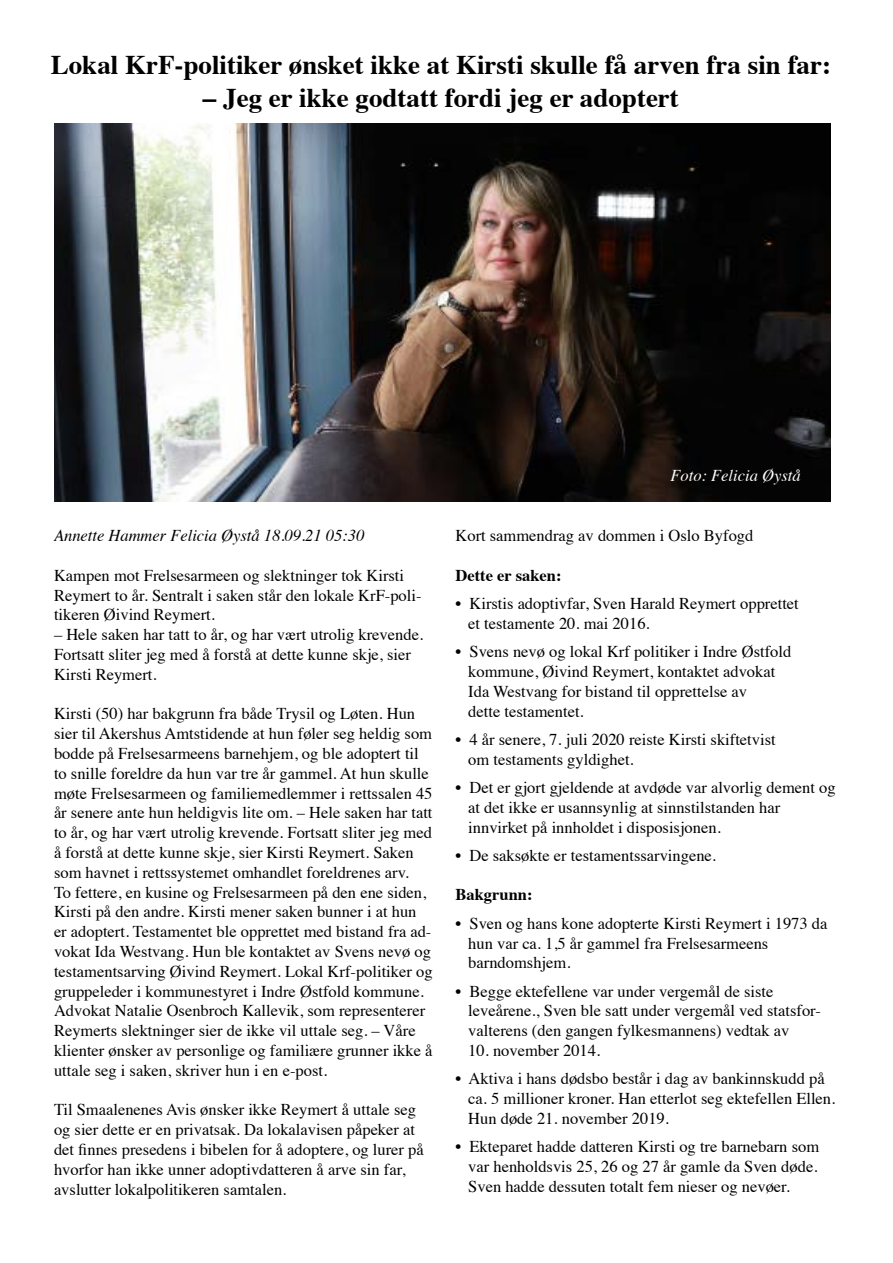
<style>
.page{position:relative;width:893px;height:1263px;background:#fff}
.page>*{position:absolute;margin:0;border:0;box-sizing:border-box;transform-origin:0 0}
.t1{font:700 27px "Times";color:#000}
.t2{font:16.5px/19.8px "Times";color:#000}
.t3{font:italic 16.5px "Times";color:#000}
.t4{font:700 16.5px "Times";color:#000}
.t5{font:italic 16.5px "Times";color:#fff}
</style>
<div class="page">
<img style="left:54px;top:124px;width:777px;height:377px">
<h1 class="t1" style="left:51px;top:39px;width:782px">Lokal KrF-politiker ønsket ikke at Kirsti skulle få arven fra sin far:</h1>
<h1 class="t1" style="left:203px;top:72px;width:477px">– Jeg er ikke godtatt fordi jeg er adoptert</h1>
<p class="t3" style="left:54px;top:521px;width:312px">Annette Hammer Felicia Øystå 18.09.21 05:30</p>
<p class="t2" style="left:54px;top:564px;width:369px">Kampen mot Frelsesarmeen og slektninger tok Kirsti<br>Reymert to år. Sentralt i saken står den lokale KrF-poli&shy;tikeren Øivind Reymert.</p>
<p class="t2" style="left:54px;top:623px;width:371px">– Hele saken har tatt to år, og har vært utrolig krevende.<br>Fortsatt sliter jeg med å forstå at dette kunne skje, sier<br>Kirsti Reymert.</p>
<p class="t2" style="left:54px;top:702px;width:380px">Kirsti (50) har bakgrunn fra både Trysil og Løten. Hun sier til Akershus Amtstidende at hun føler seg heldig som bodde på Frelsesarmeens barnehjem, og ble adoptert til to snille foreldre da hun var tre år gammel. At hun skulle møte Frelsesarmeen og familiemedlemmer i rettssalen 45 år senere ante hun heldigvis lite om. – Hele saken har tatt to år, og har vært utrolig krevende. Fortsatt sliter jeg med å forstå at dette kunne skje, sier Kirsti Reymert. Saken som havnet i rettssystemet omhandlet foreldrenes arv.<br>To fettere, en kusine og Frelsesarmeen på den ene siden, Kirsti på den andre. Kirsti mener saken bunner i at hun er adoptert. Testamentet ble opprettet med bistand fra ad&shy;vokat Ida Westvang. Hun ble kontaktet av Svens nevø og testamentsarving Øivind Reymert. Lokal Krf-politiker og gruppeleder i kommunestyret i Indre Østfold kommune.<br>Advokat Natalie Osenbroch Kallevik, som representerer Reymerts slektninger sier de ikke vil uttale seg. – Våre klienter ønsker av personlige og familiære grunner ikke å uttale seg i saken, skriver hun i en e-post.</p>
<p class="t2" style="left:54px;top:1098px;width:371px">Til Smaalenenes Avis ønsker ikke Reymert å uttale seg og sier dette er en privatsak. Da lokalavisen påpeker at det finnes presedens i bibelen for å adoptere, og lurer på hvorfor han ikke unner adoptivdatteren å arve sin far, avslutter lokalpolitikeren samtalen.</p>
<p class="t5" style="left:670px;top:461px;width:132px">Foto: Felicia Øystå</p>
<p class="t2" style="left:455px;top:524px;width:299px">Kort sammendrag av dommen i Oslo Byfogd</p>
<p class="t4" style="left:455px;top:559px;width:107px">Dette er saken:</p>
<p class="t2" style="left:468px;top:592px;width:332px;text-indent:-13px">• Kirstis adoptivfar, Sven Harald Reymert opprettet et testamente 20. mai 2016.</p>
<p class="t2" style="left:468px;top:640px;width:324px;text-indent:-13px">• Svens nevø og lokal Krf politiker i Indre Østfold kommune, Øivind Reymert, kontaktet advokat Ida Westvang for bistand til opprettelse av<br>dette testamentet.</p>
<p class="t2" style="left:468px;top:728px;width:309px;text-indent:-13px">• 4 år senere, 7. juli 2020 reiste Kirsti skiftetvist om testaments gyldighet.</p>
<p class="t2" style="left:468px;top:776px;width:369px;text-indent:-13px">• Det er gjort gjeldende at avdøde var alvorlig dement og at det ikke er usannsynlig at sinnstilstanden har innvirket på innholdet i disposisjonen.</p>
<p class="t2" style="left:455px;top:844px;width:262px">• De saksøkte er testamentssarvingene.</p>
<p class="t4" style="left:455px;top:879px;width:79px">Bakgrunn:</p>
<p class="t2" style="left:468px;top:912px;width:361px;text-indent:-13px">• Sven og hans kone adopterte Kirsti Reymert i 1973 da hun var ca. 1,5 år gammel fra Frelsesarmeens barndomshjem.</p>
<p class="t2" style="left:468px;top:980px;width:354px;text-indent:-13px">• Begge ektefellene var under vergemål de siste leveårene., Sven ble satt under vergemål ved statsfor&shy;valterens (den gangen fylkesmannens) vedtak av</p>
<p class="t2" style="left:468px;top:1039px;width:133px">10. november 2014.</p>
<p class="t2" style="left:468px;top:1067px;width:369px;text-indent:-13px">• Aktiva i hans dødsbo består i dag av bankinnskudd på ca. 5 millioner kroner. Han etterlot seg ektefellen Ellen.<br>Hun døde 21. november 2019.</p>
<p class="t2" style="left:468px;top:1135px;width:352px;text-align:justify;text-indent:-13px">• Ekteparet hadde datteren Kirsti og tre barnebarn som var henholdsvis 25, 26 og 27 år gamle da Sven døde.<br>Sven hadde dessuten totalt fem nieser og nevøer.</p>
</div>
